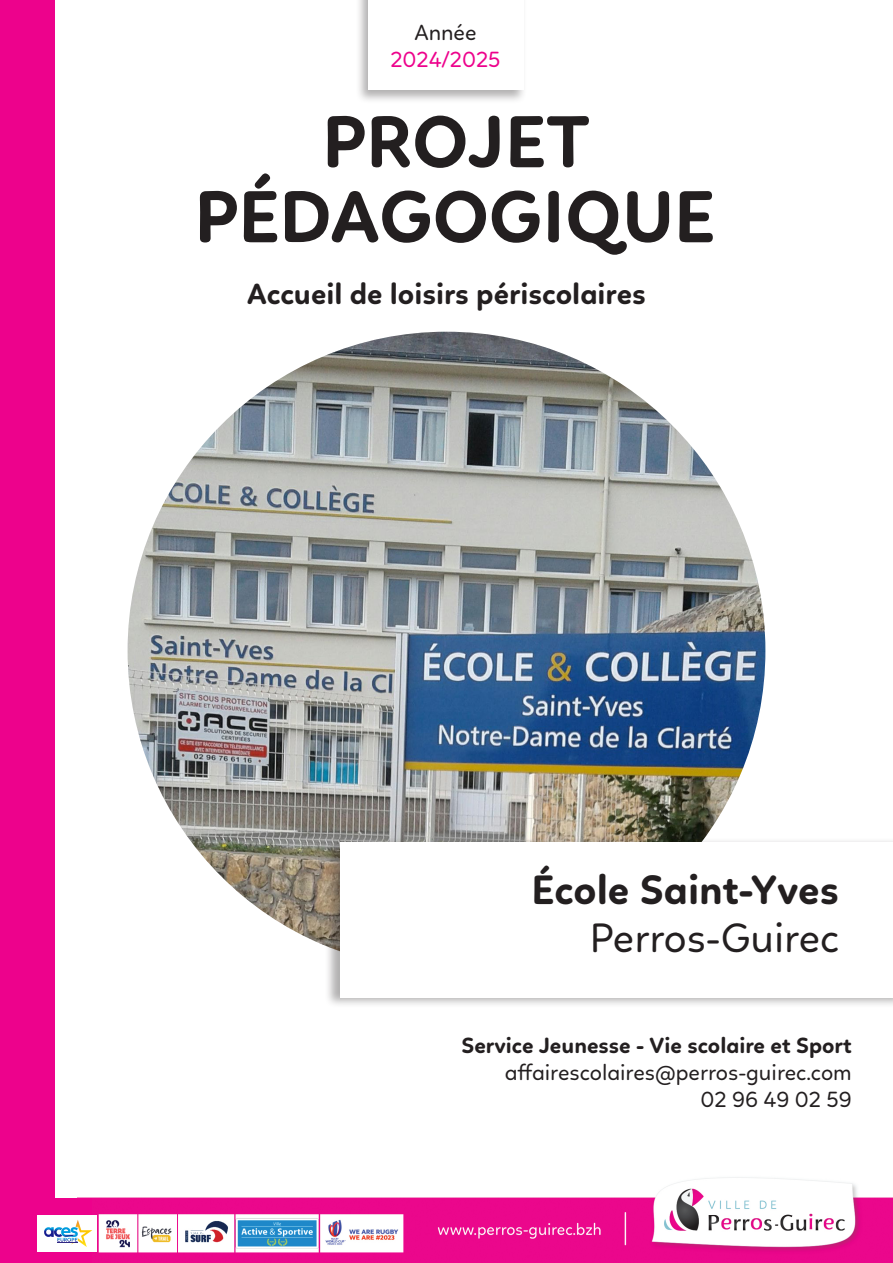
<style>
.page{position:relative;width:893px;height:1263px;background:#fff}
.page>*{position:absolute;margin:0;border:0;box-sizing:border-box;transform-origin:0 0}
.t1{font:700 75px "Linotte";color:#231f20}
.t2{font:700 42px "Linotte";color:#231f20}
.t3{font:42px "Linotte";color:#231f20}
.t4{font:700 30px "Linotte";color:#231f20}
.t5{font:22.5px "Linotte";color:#231f20}
.t6{font:700 22.5px "Linotte";color:#231f20}
.t7{font:22.5px "Linotte";color:#ed028c}
</style>
<div class="page">
<img style="left:78px;top:1177px;width:815px;height:86px">
<img style="left:128px;top:332px;width:637px;height:637px;border-radius:319px">
<div style="left:324px;top:837px;width:569px;height:172px;background:#231f20;opacity:.35"></div>
<div style="left:340px;top:842px;width:553px;height:155px;background:#fff"></div>
<div style="left:355px;top:0;width:172px;height:104px;background:#231f20;opacity:.35"></div>
<div style="left:369px;top:0;width:155px;height:89px;background:#fff"></div>
<div style="left:0;top:0;width:54px;height:1263px;background:#ed028c"></div>
<div style="left:38px;top:1198px;width:54px;height:65px;background:#ed028c"></div>
<div style="left:38px;top:1215px;width:59px;height:36px;background:#fff"></div>
<svg style="left:44px;top:1220px;width:48px;height:27px"></svg>
<p class="t5" style="left:414px;top:20px;width:64px">Année</p>
<p class="t7" style="left:390px;top:47px;width:112px">2024/2025</p>
<p class="t1" style="left:322px;top:97px;width:269px">PROJET</p>
<p class="t1" style="left:195px;top:172px;width:522px">PÉDAGOGIQUE</p>
<p class="t4" style="left:247px;top:277px;width:400px">Accueil de loisirs périscolaires</p>
<p class="t2" style="left:531px;top:864px;width:309px">École Saint-Yves</p>
<p class="t3" style="left:590px;top:913px;width:251px">Perros-Guirec</p>
<p class="t6" style="left:461px;top:1032px;width:392px">Service Jeunesse - Vie scolaire et Sport</p>
<p class="t5" style="left:505px;top:1059px;width:348px">affairescolaires@perros-guirec.com</p>
<p class="t5" style="left:700px;top:1086px;width:153px">02 96 49 02 59</p>
</div>
